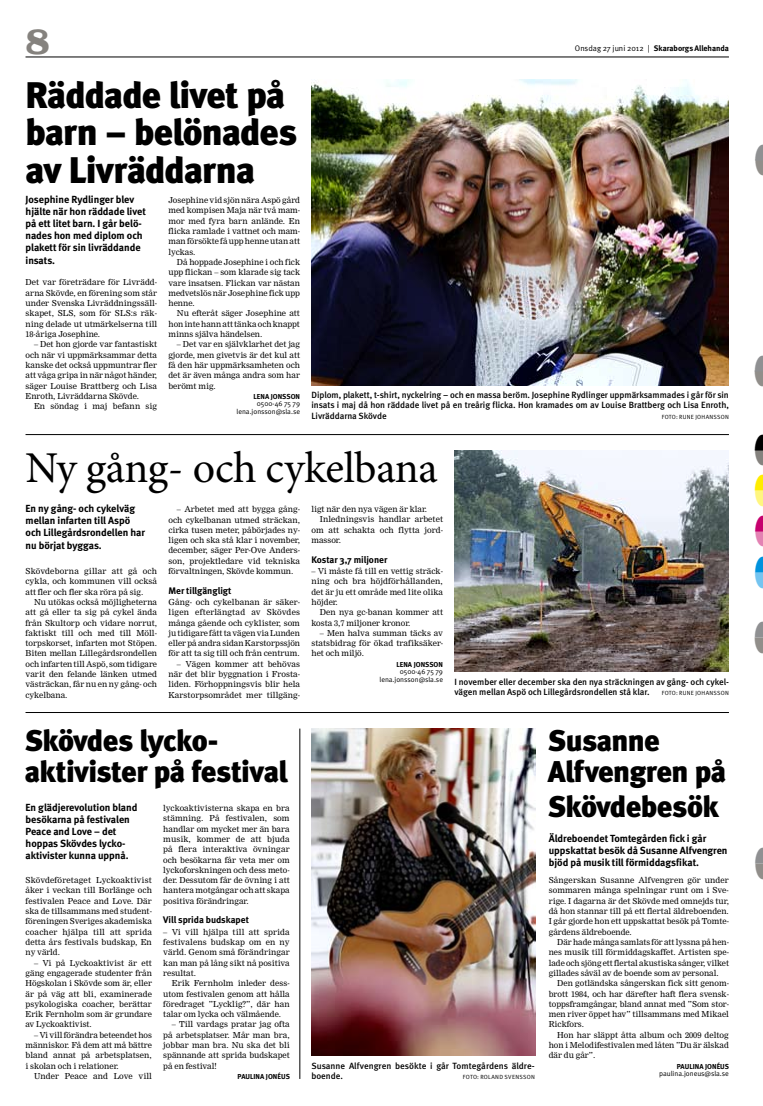
<style>
.page{position:relative;width:763px;height:1106px;background:#fff}
.page>*{position:absolute;margin:0;border:0;box-sizing:border-box;transform-origin:0 0}
.t1{font:44px "Minion Pro";letter-spacing:-.015em;color:#000}
.t2{font:700 40px "Clarendon";color:#85827e}
.t3{font:900 37px/37.7px "Meta";letter-spacing:-.025em;color:#000}
.t4{font:900 30px/30.6px "Meta";letter-spacing:-.02em;color:#000}
.t5{font:700 10.3px/12.1px "Meta";color:#000}
.t6{font:700 9.5px "Meta";letter-spacing:-.005em;color:#000}
.t7{font:500 9px/10.3px "Meta";color:#000}
.t8{font:8.1px/10.3px "Nimrod";color:#000;text-align:justify}
.t9{font:700 8px "Meta";letter-spacing:-.005em;color:#000}
.t10{font:7.2px/7.5px "Meta Normal";letter-spacing:-.005em;color:#000;text-align:right}
.t11{font:700 7.2px "Meta";letter-spacing:.005em;color:#000}
.t12{font:6px "Meta Normal";letter-spacing:.045em;color:#000}
.s1{font-family:"Meta Normal";font-weight:400}
</style>
<div class="page">
<hr style="left:26px;top:57px;width:703px;height:1px;background:#000">
<img style="left:311px;top:79px;width:418px;height:306px">
<hr style="left:299px;top:728px;width:1px;height:350px;background:#000">
<img style="left:311px;top:728px;width:224px;height:327px">
<hr style="left:26px;top:712px;width:703px;height:1px;background:#000">
<img style="left:454px;top:450px;width:275px;height:221px">
<hr style="left:26px;top:434px;width:703px;height:1px;background:#000">
<h2 class="t2" style="left:26px;top:16px;width:26px">8</h2>
<h3 class="t3" style="left:26px;top:76px;width:273px">Räddade livet på barn – belönades av Livräddarna</h3>
<p class="t5" style="left:26px;top:193px;width:122px">Josephine Rydlinger blev hjälte när hon räddade livet på ett litet barn. I går belö&shy;nades hon med diplom och plakett för sin livräddande insats.</p>
<p class="t8" style="left:26px;top:277px;width:133px">Det var företrädare för Livrädd&shy;arna Skövde, en förening som står under Svenska Livräddningssäll&shy;skapet, SLS, som för SLS:s räk&shy;ning delade ut utmärkelserna till 18-åriga Josephine.</p>
<p class="t8" style="left:26px;top:339px;width:133px;text-indent:9px">– Det hon gjorde var fantastiskt och när vi uppmärksammar detta kanske det också uppmuntrar fler att våga gripa in när något händer, säger Louise Brattberg och Lisa Enroth, Livräddarna Skövde.</p>
<p class="t8" style="left:34px;top:401px;width:125px">En söndag i maj befann sig</p>
<p class="t8" style="left:168px;top:195px;width:133px">Josephine vid sjön nära Aspö gård med kompisen Maja när två mam&shy;mor med fyra barn anlände. En flicka ramlade i vattnet och mam&shy;man försökte få upp henne utan att lyckas.</p>
<p class="t8" style="left:168px;top:257px;width:133px;text-indent:9px">Då hoppade Josephine i och fick upp flickan – som klarade sig tack vare insatsen. Flickan var nästan medvetslös när Josephine fick upp henne.</p>
<p class="t8" style="left:168px;top:308px;width:133px;text-indent:9px">Nu efteråt säger Josephine att hon inte hann att tänka och knappt minns själva händelsen.</p>
<p class="t8" style="left:168px;top:339px;width:133px;text-indent:9px">– Det var en självklarhet det jag gjorde, men givetvis är det kul att få den här uppmärksamheten och det är även många andra som har berömt mig.</p>
<p class="t11" style="left:253px;top:392px;width:48px">Lena Jonsson</p>
<p class="t10" style="left:236px;top:400px;width:65px">0500-46 75 79 lena.jonsson@sla.se</p>
<p class="t9" style="left:575px;top:43px;width:155px"><span class="s1">onsdag 27 juni 2012 |</span> Skaraborgs Allehanda</p>
<p class="t7" style="left:311px;top:390px;width:419px;text-align:justify">Diplom, plakett, t-shirt, nyckelring – och en massa beröm. Josephine Rydlinger uppmärksammades i går för sin insats i maj då hon räddade livet på en treårig flicka. Hon kramades om av Louise Brattberg och Lisa Enroth, Livräddarna Skövde</p>
<p class="t12" style="left:661px;top:413px;width:69px">FOTO: Rune Johansson</p>
<h1 class="t1" style="left:26px;top:439px;width:413px">Ny gång- och cykelbana</h1>
<p class="t5" style="left:26px;top:502px;width:121px">En ny gång- och cykelväg mellan infarten till Aspö och Lillegårdsrondellen har nu börjat byggas.</p>
<p class="t8" style="left:26px;top:566px;width:133px">Skövdeborna gillar att gå och cykla, och kommunen vill också att fler och fler ska röra på sig.</p>
<p class="t8" style="left:26px;top:597px;width:133px;text-indent:9px">Nu utökas också möjligheterna att gå eller ta sig på cykel ända från Skultorp och vidare norrut, faktiskt till och med till Möll&shy;torpskorset, infarten mot Stöpen.<br>Biten mellan Lillegårdsrondellen och infarten till Aspö, som tidigare varit den felande länken utmed västräckan, får nu en ny gång- och cykelbana.</p>
<p class="t8" style="left:168px;top:504px;width:133px;text-indent:9px">– Arbetet med att bygga gång&shy;och cykelbanan utmed sträckan, cirka tusen meter, påbörjades ny&shy;ligen och ska stå klar i november, december, säger Per-Ove Anders&shy;son, projektledare vid tekniska förvaltningen, Skövde kommun.</p>
<p class="t6" style="left:168px;top:584px;width:65px">Mer tillgängligt</p>
<p class="t8" style="left:168px;top:597px;width:133px">Gång- och cykelbanan är säker&shy;ligen efterlängtad av Skövdes många gående och cyklister, som ju tidigare fått ta vägen via Lunden eller på andra sidan Karstorpssjön för att ta sig till och från centrum.</p>
<p class="t8" style="left:168px;top:658px;width:133px;text-indent:9px">– Vägen kommer att behövas när det blir byggnation i Frosta&shy;liden. Förhoppningsvis blir hela Karstorpsområdet mer tillgäng-</p>
<p class="t8" style="left:311px;top:504px;width:117px">ligt när den nya vägen är klar.</p>
<p class="t8" style="left:320px;top:514px;width:125px">Inledningsvis handlar arbetet</p>
<p class="t8" style="left:311px;top:525px;width:132px">om att schakta och flytta jord-</p>
<p class="t8" style="left:311px;top:535px;width:31px">massor.</p>
<p class="t6" style="left:311px;top:554px;width:77px">Kostar 3,7 miljoner</p>
<p class="t8" style="left:311px;top:566px;width:133px">– Vi måste få till en vettig sträck&shy;ning och bra höjdförhållanden, det är ju ett område med lite olika höjder.</p>
<p class="t8" style="left:311px;top:607px;width:133px;text-indent:9px">Den nya gc-banan kommer att kosta 3,7 miljoner kronor.</p>
<p class="t8" style="left:311px;top:628px;width:133px;text-indent:9px">– Men halva summan täcks av statsbidrag för ökad trafiksäker&shy;het och miljö.</p>
<p class="t11" style="left:396px;top:660px;width:48px">Lena Jonsson</p>
<p class="t10" style="left:379px;top:668px;width:65px">0500-46 75 79 lena.jonsson@sla.se</p>
<p class="t7" style="left:454px;top:676px;width:276px">I november eller december ska den nya sträckningen av gång- och cykel&shy;vägen mellan Aspö och Lillegårdsrondellen stå klar.</p>
<p class="t12" style="left:661px;top:689px;width:69px">FOTO: Rune Johansson</p>
<h3 class="t4" style="left:25px;top:725px;width:264px">Skövdes lycko&shy;aktivister på festival</h3>
<p class="t5" style="left:26px;top:801px;width:113px">En glädjerevolution bland besökarna på festivalen<br>Peace and Love – det hoppas Skövdes lycko&shy;aktivister kunna uppnå.</p>
<p class="t8" style="left:26px;top:875px;width:128px">Skövdeföretaget Lyckoaktivist åker i veckan till Borlänge och festivalen Peace and Love. Där ska de tillsammans med student&shy;föreningen Sveriges akademiska coacher hjälpa till att sprida detta års festivals budskap, En ny värld.</p>
<p class="t8" style="left:26px;top:957px;width:128px;text-indent:9px">– Vi på Lyckoaktivist är ett gäng engagerade studenter från Högskolan i Skövde som är, eller är på väg att bli, examinerade psykologiska coacher, berättar Erik Fernholm som är grundare av Lyckoaktivist.</p>
<p class="t8" style="left:26px;top:1029px;width:128px;text-indent:9px">– Vi vill förändra beteendet hos människor. Få dem att må bättre bland annat på arbetsplatsen, i skolan och i relationer.</p>
<p class="t8" style="left:34px;top:1070px;width:119px">Under Peace and Love vill</p>
<p class="t8" style="left:163px;top:803px;width:128px">lyckoaktivisterna skapa en bra stämning. På festivalen, som handlar om mycket mer än bara musik, kommer de att bjuda på flera interaktiva övningar och besökarna får veta mer om lyckoforskningen och dess meto&shy;der. Dessutom får de övning i att hantera motgångar och att skapa positiva förändringar.</p>
<p class="t6" style="left:163px;top:914px;width:87px">Vill sprida budskapet</p>
<p class="t8" style="left:163px;top:926px;width:128px">– Vi vill hjälpa till att sprida festivalens budskap om en ny värld. Genom små förändringar kan man på lång sikt nå positiva resultat.</p>
<p class="t8" style="left:163px;top:978px;width:128px;text-indent:9px">Erik Fernholm inleder dess&shy;utom festivalen genom att hålla föredraget ”Lycklig?”, där han talar om lycka och välmående.</p>
<p class="t8" style="left:163px;top:1019px;width:128px;text-indent:9px">– Till vardags pratar jag ofta på arbetsplatser. Mår man bra, jobbar man bra. Nu ska det bli spännande att sprida budskapet på en festival!</p>
<p class="t11" style="left:237px;top:1072px;width:53px">Pauli na Jonéus</p>
<p class="t7" style="left:311px;top:1060px;width:225px">Susanne Alfvengren besökte i går Tomtegårdens äldre&shy;boende.</p>
<p class="t12" style="left:463px;top:1073px;width:73px">FOTO: Roland Svensson</p>
<h3 class="t4" style="left:547px;top:725px;width:180px;line-height:31px">Susanne<br>Alfvengren på</h3>
<h3 class="t4" style="left:547px;top:790px;width:173px">Skövdebesök</h3>
<p class="t5" style="left:548px;top:832px;width:180px">Äldreboendet Tomtegården fick i går uppskattat besök då Susanne Alfvengren bjöd på musik till förmiddagsfikat.</p>
<p class="t8" style="left:548px;top:875px;width:182px">Sångerskan Susanne Alfvengren gör under sommaren många spelningar runt om i Sve&shy;rige. I dagarna är det Skövde med omnejds tur, då hon stannar till på ett flertal äldreboenden.<br>I går gjorde hon ett uppskattat besök på Tomte&shy;gårdens äldreboende.</p>
<p class="t8" style="left:548px;top:937px;width:182px;text-indent:9px">Där hade många samlats för att lyssna på hen&shy;nes musik till förmiddagskaffet. Artisten spe&shy;lade och sjöng ett flertal akustiska sånger, vilket gillades såväl av de boende som av personal.</p>
<p class="t8" style="left:548px;top:978px;width:182px;text-indent:9px">Den gotländska sångerskan fick sitt genom&shy;brott 1984, och har därefter haft flera svensk&shy;toppsframgångar, bland annat med ”Som stor&shy;men river öppet hav” tillsammans med Mikael Rickfors.</p>
<p class="t8" style="left:548px;top:1029px;width:182px;text-indent:9px">Hon har släppt åtta album och 2009 deltog hon i Melodifestivalen med låten ”Du är älskad där du går”.</p>
<p class="t11" style="left:676px;top:1061px;width:53px">Pauli na Jonéus</p>
<p class="t10" style="left:659px;top:1069px;width:71px">paulina.joneus@sla.se</p>
</div>
